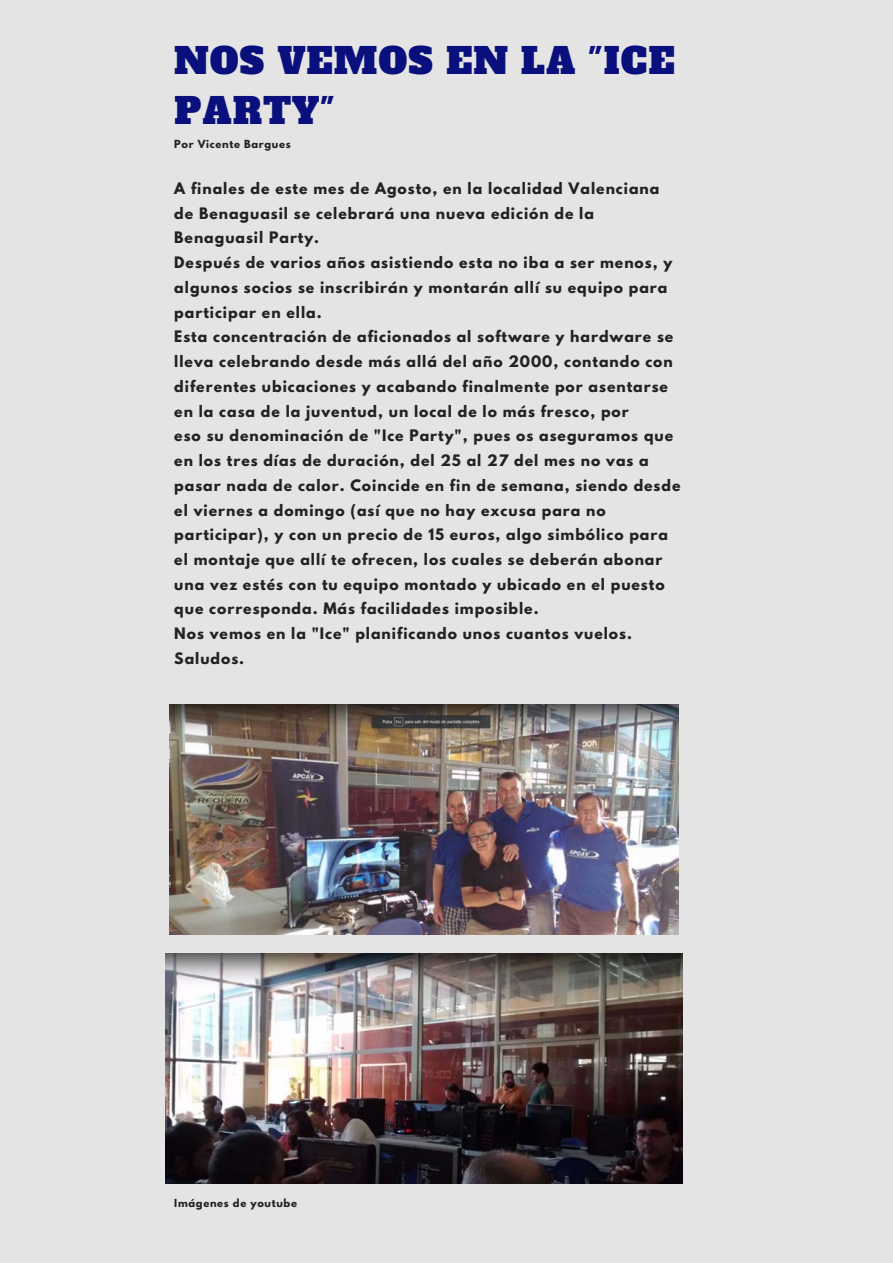
<style>
.page{position:relative;width:893px;height:1263px;background:#fff}
.page>*{position:absolute;margin:0;border:0;box-sizing:border-box;transform-origin:0 0}
.t1{font:36px/49.5px "Alfa Slab One";letter-spacing:.03em;color:#090f7c}
.t2{font:700 14.1px/24.8px "League Spartan";letter-spacing:.07em;color:#222}
.t3{font:700 9.9px "League Spartan";letter-spacing:.07em;color:#222}
</style>
<div class="page">
<div style="left:0;top:0;width:892px;height:1262px;background:#e4e4e4"></div>
<img style="left:170px;top:705px;width:508px;height:229px">
<img style="left:165px;top:953px;width:517px;height:231px">
<h1 class="t1" style="left:174px;top:37px;width:502px">NOS VEMOS EN LA "ICE<br>PARTY"</h1>
<p class="t3" style="left:174px;top:139px;width:118px">Por Vicente Bargues</p>
<p class="t2" style="left:174px;top:178px;width:507px">A finales de este mes de Agosto, en la localidad Valenciana de Benaguasil se celebrará una nueva edición de la Benaguasil Party.<br>Después de varios años asistiendo esta no iba a ser menos, y algunos socios se inscribirán y montarán allí su equipo para participar en ella.<br>Esta concentración de aficionados al software y hardware se lleva celebrando desde más allá del año 2000, contando con diferentes ubicaciones y acabando finalmente por asentarse en la casa de la juventud, un local de lo más fresco, por<br>eso su denominación de "Ice Party", pues os aseguramos que en los tres días de duración, del 25 al 27 del mes no vas a pasar nada de calor. Coincide en fin de semana, siendo desde el viernes a domingo (así que no hay excusa para no participar), y con un precio de 15 euros, algo simbólico para el montaje que allí te ofrecen, los cuales se deberán abonar una vez estés con tu equipo montado y ubicado en el puesto que corresponda. Más facilidades imposible.<br>Nos vemos en la "Ice" planificando unos cuantos vuelos.<br>Saludos.</p>
<p class="t3" style="left:174px;top:1198px;width:124px">Imágenes de youtube</p>
</div>
